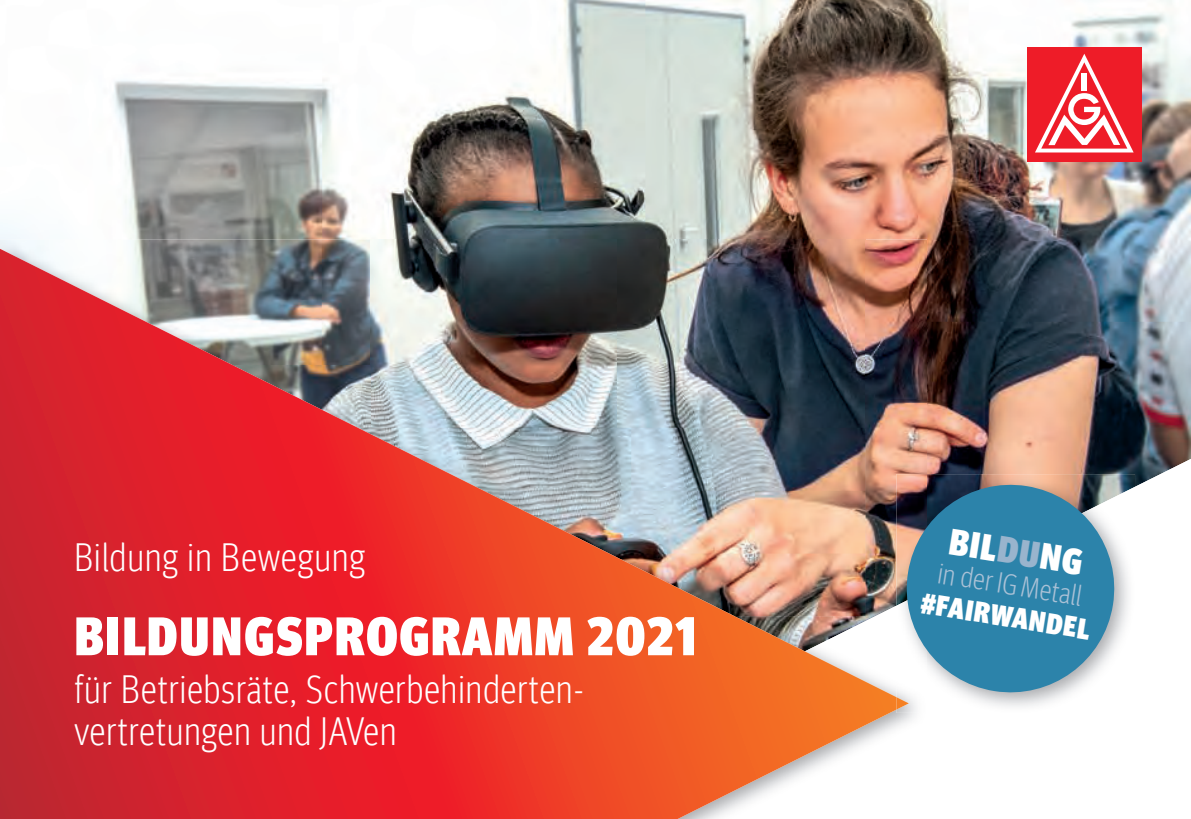
<style>
.page{position:relative;width:1191px;height:819px;background:#fff}
.page>*{position:absolute;margin:0;border:0;box-sizing:border-box;transform-origin:0 0}
.t1{font:900 condensed 54.25px "Meta Head IGM";letter-spacing:.04em;color:#fff}
.t2{font:300 condensed 39.38px/42px "Meta Head IGM";letter-spacing:.03em;color:#fff}
.t3{font:900 condensed 36.57px "Meta Head IGM";color:#fff}
.t4{font:300 condensed 28.88px "Meta Head IGM";color:#aac1d6}
.t5{font:900 condensed 28.88px "Meta Head IGM";color:#fff}
.s1{color:#99b4cd}
</style>
<div class="page">
<img style="left:0;top:0;width:1191px;height:459px">
<svg style="left:927px;top:459px;width:263px;height:28px"></svg>
<img style="left:0;top:240px;width:370px;height:9px">
<img style="left:370px;top:240px;width:495px;height:9px">
<img style="left:865px;top:240px;width:62px;height:234px">
<img style="left:0;top:249px;width:896px;height:570px">
<img style="left:927px;top:474px;width:208px;height:12px">
<img style="left:978px;top:486px;width:157px;height:221px">
<img style="left:896px;top:474px;width:31px;height:116px">
<img style="left:896px;top:590px;width:21px;height:122px">
<svg style="left:896px;top:697px;width:13px;height:12px"></svg>
<svg style="left:899px;top:477px;width:222px;height:223px;background:#5992ac"></svg>
<div style="left:1027px;top:47px;width:114px;height:114px;background:#ee1c28"></div>
<svg style="left:1035px;top:54px;width:98px;height:98px"></svg>
<p class="t2" style="left:74px;top:534px;width:292px">Bildung in Bewegung</p>
<h1 class="t1" style="left:75px;top:592px;width:623px">BILDUNGSPROGRAMM 2021</h1>
<p class="t2" style="left:74px;top:665px;width:511px">für Betriebsräte, Schwerbehinderten&shy;vertretungen und JAVen</p>
<p class="t3" style="left:954px;top:512px;width:136px;rotate:9deg">BIL<span class="s1">DU</span>NG</p>
<p class="t4" style="left:941px;top:552px;width:147px;rotate:9deg">in der IG Metall</p>
<p class="t5" style="left:925px;top:580px;width:172px;rotate:9deg">#FAIRWANDEL</p>
</div>
